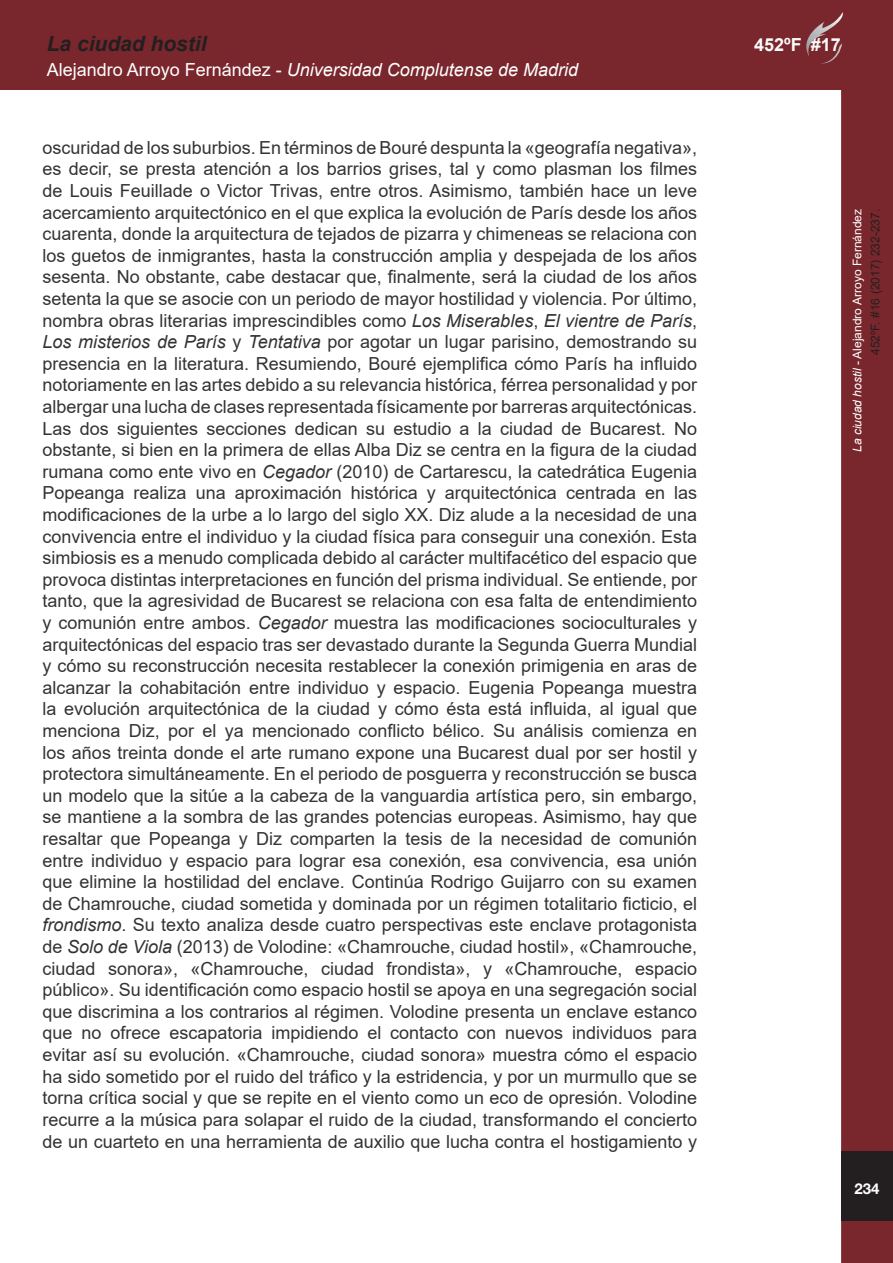
<style>
.page{position:relative;width:893px;height:1263px;background:#fff}
.page>*{position:absolute;margin:0;border:0;box-sizing:border-box;transform-origin:0 0}
.t1{font:italic 700 21px "Arial";color:#231f20}
.t2{font:18px/21.6px "Arial";color:#333;text-align:justify}
.t3{font:italic 18px "Arial";color:#fff}
.t4{font:700 18px "Arial";color:#fafafa}
.t5{font:700 15px "Helvetica Neue";color:#fff}
.t6{font:12px/18px "Arial";color:#fff;text-align:right}
.s1{font-style:normal}
.s2{font-style:italic}
.s3{color:#231f20}
</style>
<div class="page">
<div style="left:843px;top:2px;width:48px;height:1259px;background:#79272c"></div>
<div style="left:841px;top:0;width:52px;height:1263px;border:3px solid #79272c"></div>
<div style="left:841px;top:1151px;width:52px;height:70px;background:#231f20"></div>
<div style="left:0;top:0;width:893px;height:90px;background:#79272c"></div>
<svg style="left:797px;top:12px;width:48px;height:52px;background:#81393d"></svg>
<p class="t1" style="left:47px;top:30px;width:161px">La ciudad hostil</p>
<p class="t3" style="left:47px;top:58px;width:533px"><span class="s1">Alejandro Arroyo Fernández -</span> Universidad Complutense de Madrid</p>
<p class="t2" style="left:43px;top:137px;width:656px">oscuridad de los suburbios. En términos de Bouré despunta la «geografía negativa», es decir, se presta atención a los barrios grises, tal y como plasman los filmes de Louis Feuillade o Victor Trivas, entre otros. Asimismo, también hace un leve acercamiento arquitectónico en el que explica la evolución de París desde los años cuarenta, donde la arquitectura de tejados de pizarra y chimeneas se relaciona con los guetos de inmigrantes, hasta la construcción amplia y despejada de los años sesenta. No obstante, cabe destacar que, finalmente, será la ciudad de los años setenta la que se asocie con un periodo de mayor hostilidad y violencia. Por último, nombra obras literarias imprescindibles como <span class="s2">Los Miserables</span>, <span class="s2">El vientre de París</span>, <span class="s2">Los misterios de París</span> y <span class="s2">Tentativa</span> por agotar un lugar parisino, demostrando su presencia en la literatura. Resumiendo, Bouré ejemplifica cómo París ha influido notoriamente en las artes debido a su relevancia histórica, férrea personalidad y por albergar una lucha de clases representada físicamente por barreras arquitectónicas.<br>Las dos siguientes secciones dedican su estudio a la ciudad de Bucarest. No obstante, si bien en la primera de ellas Alba Diz se centra en la figura de la ciudad rumana como ente vivo en <span class="s2">Cegador</span> (2010) de Cartarescu, la catedrática Eugenia Popeanga realiza una aproximación histórica y arquitectónica centrada en las modificaciones de la urbe a lo largo del siglo XX. Diz alude a la necesidad de una convivencia entre el individuo y la ciudad física para conseguir una conexión. Esta simbiosis es a menudo complicada debido al carácter multifacético del espacio que provoca distintas interpretaciones en función del prisma individual. Se entiende, por tanto, que la agresividad de Bucarest se relaciona con esa falta de entendimiento y comunión entre ambos. <span class="s2">Cegador</span> muestra las modificaciones socioculturales y arquitectónicas del espacio tras ser devastado durante la Segunda Guerra Mundial y cómo su reconstrucción necesita restablecer la conexión primigenia en aras de alcanzar la cohabitación entre individuo y espacio. Eugenia Popeanga muestra la evolución arquitectónica de la ciudad y cómo ésta está influida, al igual que menciona Diz, por el ya mencionado conflicto bélico. Su análisis comienza en los años treinta donde el arte rumano expone una Bucarest dual por ser hostil y protectora simultáneamente. En el periodo de posguerra y reconstrucción se busca un modelo que la sitúe a la cabeza de la vanguardia artística pero, sin embargo, se mantiene a la sombra de las grandes potencias europeas. Asimismo, hay que resaltar que Popeanga y Diz comparten la tesis de la necesidad de comunión entre individuo y espacio para lograr esa conexión, esa convivencia, esa unión que elimine la hostilidad del enclave. Continúa Rodrigo Guijarro con su examen de Chamrouche, ciudad sometida y dominada por un régimen totalitario ficticio, el <span class="s2">frondismo</span>. Su texto analiza desde cuatro perspectivas este enclave protagonista de <span class="s2">Solo de Viola</span> (2013) de Volodine: «Chamrouche, ciudad hostil», «Chamrouche, ciudad sonora», «Chamrouche, ciudad frondista», y «Chamrouche, espacio público». Su identificación como espacio hostil se apoya en una segregación social que discrimina a los contrarios al régimen. Volodine presenta un enclave estanco que no ofrece escapatoria impidiendo el contacto con nuevos individuos para evitar así su evolución. «Chamrouche, ciudad sonora» muestra cómo el espacio ha sido sometido por el ruido del tráfico y la estridencia, y por un murmullo que se torna crítica social y que se repite en el viento como un eco de opresión. Volodine recurre a la música para solapar el ruido de la ciudad, transformando el concierto de un cuarteto en una herramienta de auxilio que lucha contra el hostigamiento y</p>
<p class="t4" style="left:754px;top:32px;width:88px">452ºF #17</p>
<p class="t6" style="left:848px;top:452px;width:244px;rotate:-90deg"><span class="s2">La ciudad hostil</span> - Alejandro Arroyo Fernández<br><span class="s3">452ºF. #16 (2017) 232-237.</span></p>
<p class="t5" style="left:854px;top:1179px;width:27px">234</p>
</div>
